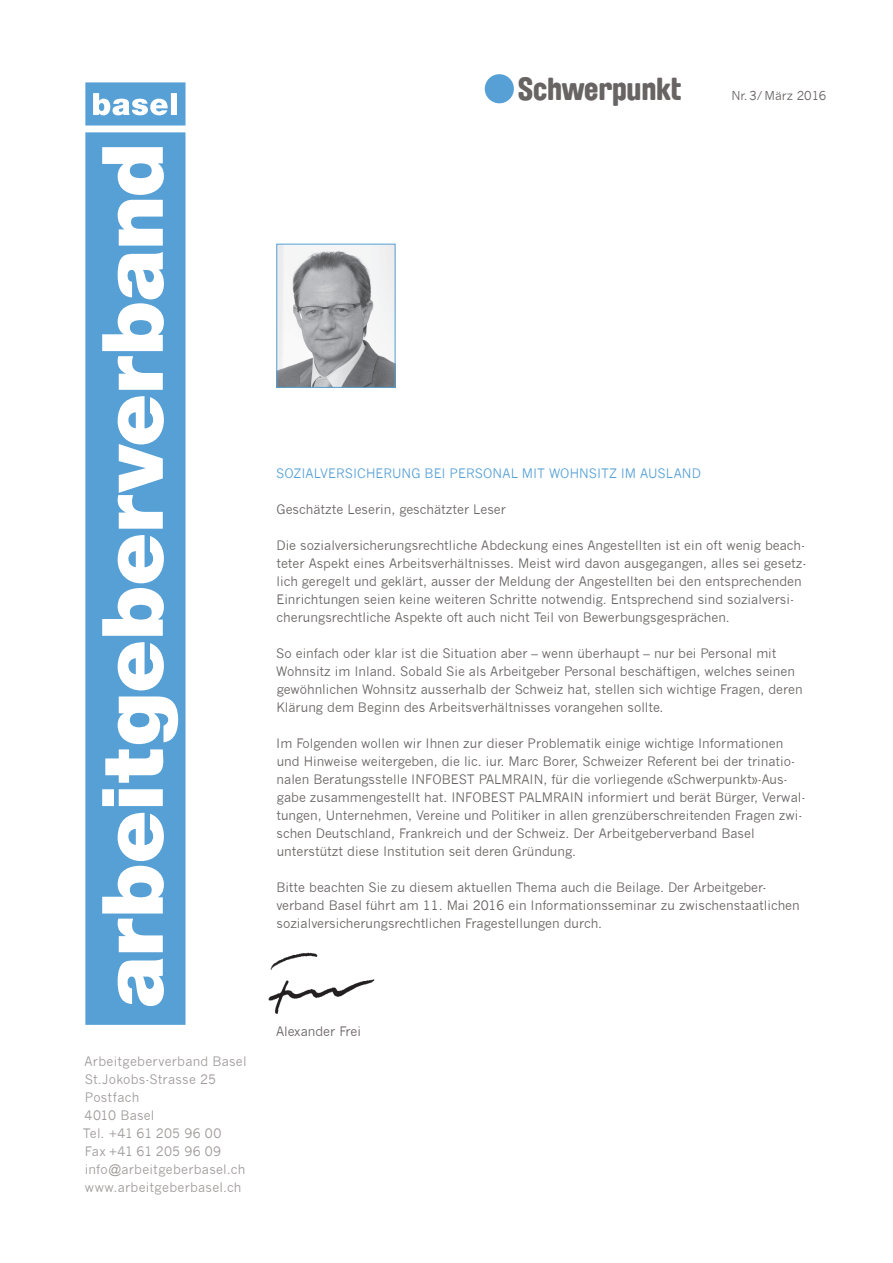
<style>
.page{position:relative;width:893px;height:1263px;background:#fff}
.page>*{position:absolute;margin:0;border:0;box-sizing:border-box;transform-origin:0 0}
.t1{font:31.5px "Brauer";letter-spacing:-.005em;color:#686463}
.t2{font:12.75px/18px "News Gothic";color:#686463}
.t3{font:12.75px/18px "News Gothic";letter-spacing:.02em;color:#9f9b9a}
.t4{font:12.75px "News Gothic";color:#56a0d5}
.t5{font:12px "News Gothic";color:#686463}
</style>
<div class="page">
<img style="left:268px;top:952px;width:107px;height:62px">
<img style="left:278px;top:246px;width:115px;height:140px">
<div style="left:276px;top:244px;width:119px;height:144px;border:1px solid #56a0d5"></div>
<div style="left:485px;top:74px;width:29px;height:29px;background:#56a0d5;border-radius:50%"></div>
<svg style="left:85px;top:82px;width:100px;height:44px"></svg>
<svg style="left:85px;top:132px;width:100px;height:893px;fill:#56a0d5"></svg>
<svg style="left:130px;top:713px;width:19px;height:14px"></svg>
<svg style="left:128px;top:658px;width:8px;height:16px"></svg>
<svg style="left:143px;top:976px;width:11px;height:13px"></svg>
<div style="left:130px;top:163px;width:22px;height:15px;background:#56a0d5;border-radius:50%"></div>
<svg style="left:143px;top:270px;width:11px;height:12px"></svg>
<div style="left:130px;top:882px;width:22px;height:15px;background:#56a0d5;border-radius:50%"></div>
<h1 class="t1" style="left:518px;top:70px;width:165px">Schwerpunkt</h1>
<p class="t5" style="left:731px;top:88px;width:96px">Nr.3/März 2016</p>
<p class="t4" style="left:276px;top:466px;width:426px">SOZIALVERSICHERUNG BEI PERSONAL MIT WOHNSITZ IM AUSLAND</p>
<p class="t2" style="left:277px;top:500px;width:231px">Geschätzte Leserin, geschätzter Leser</p>
<p class="t2" style="left:276px;top:536px;width:532px">Die sozialversicherungsrechtliche Abdeckung eines Angestellten ist ein oft wenig beach&shy;teter Aspekt eines Arbeitsverhältnisses. Meist wird davon ausgegangen, alles sei gesetz&shy;lich geregelt und geklärt, ausser der Meldung der Angestellten bei den entsprechenden Einrichtungen seien keine weiteren Schritte notwendig. Entsprechend sind sozialversi&shy;cherungsrechtliche Aspekte oft auch nicht Teil von Bewerbungsgesprächen.</p>
<p class="t2" style="left:276px;top:644px;width:528px">So einfach oder klar ist die Situation aber – wenn überhaupt – nur bei Personal mit Wohnsitz im Inland. Sobald Sie als Arbeitgeber Personal beschäftigen, welches seinen gewöhnlichen Wohnsitz ausserhalb der Schweiz hat, stellen sich wichtige Fragen, deren Klärung dem Beginn des Arbeitsverhältnisses vorangehen sollte.</p>
<p class="t2" style="left:276px;top:734px;width:531px">Im Folgenden wollen wir Ihnen zur dieser Problematik einige wichtige Informationen und Hinweise weitergeben, die lic. iur. Marc Borer, Schweizer Referent bei der trinatio&shy;nalen Beratungsstelle INFOBEST PALMRAIN, für die vorliegende «Schwerpunkt»-Aus&shy;gabe zusammengestellt hat. INFOBEST PALMRAIN informiert und berät Bürger, Verwal&shy;tungen, Unternehmen, Vereine und Politiker in allen grenzüberschreitenden Fragen zwi&shy;schen Deutschland, Frankreich und der Schweiz. Der Arbeitgeberverband Basel unterstützt diese Institution seit deren Gründung.</p>
<p class="t2" style="left:276px;top:878px;width:525px">Bitte beachten Sie zu diesem aktuellen Thema auch die Beilage. Der Arbeitgeber&shy;verband Basel führt am 11. Mai 2016 ein Informationsseminar zu zwischenstaatlichen sozialversicherungsrechtlichen Fragestellungen durch.</p>
<p class="t3" style="left:83px;top:1053px;width:165px">Arbeitgeberverband Basel<br>St.Jokobs-Strasse 25<br>Postfach<br>4010 Basel<br>Tel. +41 61 205 96 00<br>Fax +41 61 205 96 09 info@arbeitgeberbasel.ch www.arbeitgeberbasel.ch</p>
<p class="t2" style="left:276px;top:1022px;width:87px">Alexander Frei</p>
</div>
